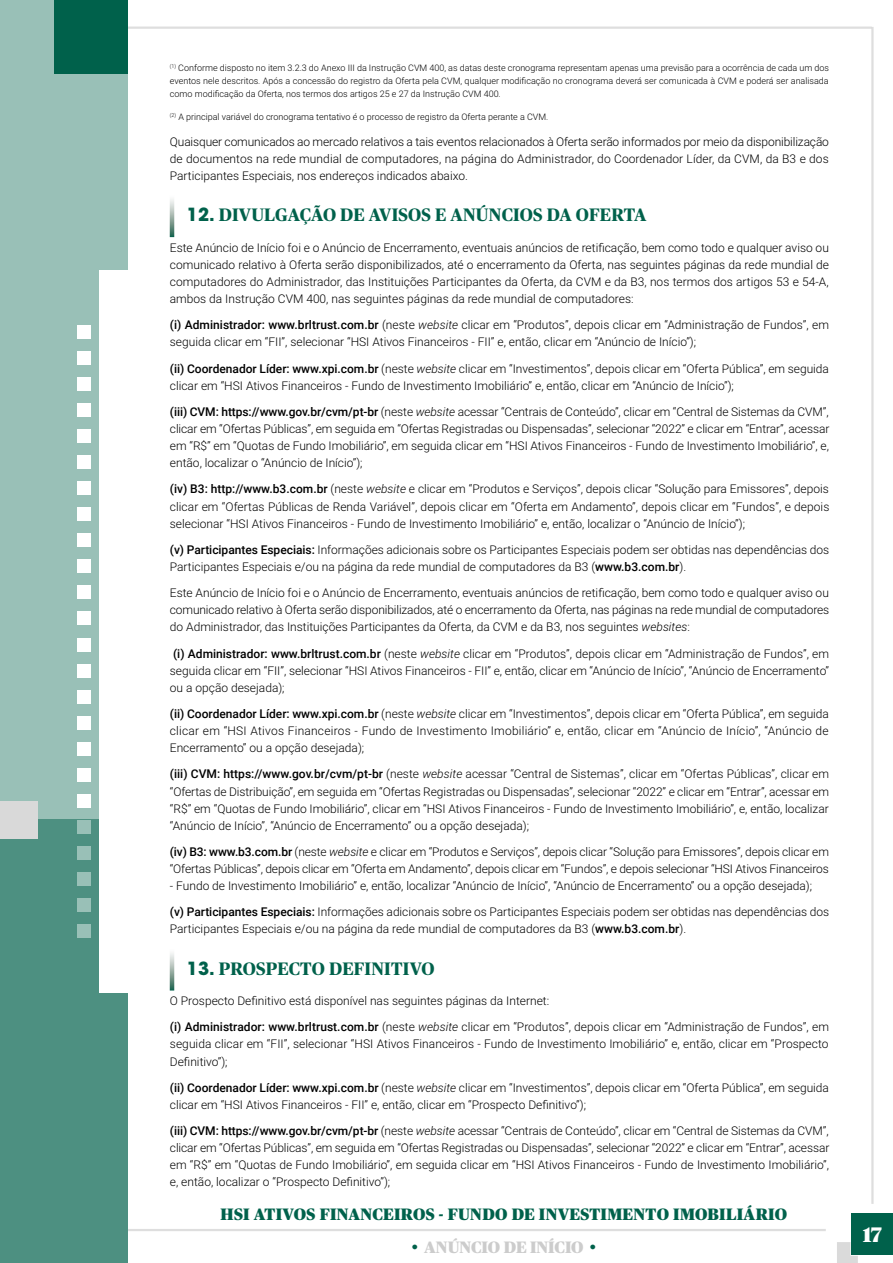
<style>
.page{position:relative;width:893px;height:1263px;background:#fff}
.page>*{position:absolute;margin:0;border:0;box-sizing:border-box;transform-origin:0 0}
.t1{font:900 21px "Publico";color:#fff}
.t2{font:700 18px "Publico";letter-spacing:.015em;color:#00614b}
.t3{font:900 16.5px "Publico";letter-spacing:.02em;color:#00614b}
.t4{font:900 16.5px "Publico";color:#ccc}
.t5{font:300 12px/17.1px "Roboto";color:#000;text-align:justify}
.t6{font:300 9px/13.4px "Roboto";color:#000;text-align:justify}
.s1{font-family:"ITC Avant Garde Pro"}
.s2{font-weight:500}
.s3{font-style:italic}
.s4{font-size:18px;color:#00614b}
</style>
<div class="page">
<div style="left:852px;top:1213px;width:41px;height:41px;background:#00614b"></div>
<svg style="left:837px;top:1242px;width:21px;height:21px"></svg>
<hr style="left:871px;top:27px;width:3px;height:1177px;background:#ccc">
<hr style="left:0;top:1229px;width:826px;height:2px;background:#ccc">
<hr style="left:60px;top:27px;width:812px;height:2px;background:#ccc">
<div style="left:0;top:0;width:128px;height:1263px;background:#99c0b7"></div>
<div style="left:0;top:820px;width:128px;height:443px;background:#4d9081"></div>
<div style="left:99px;top:270px;width:29px;height:723px;background:#fff"></div>
<div style="left:54px;top:0;width:74px;height:73px;background:#00614b"></div>
<div style="left:0;top:801px;width:37px;height:37px;background:#d9d9d9"></div>
<div style="left:78px;top:742px;width:13px;height:13px;background:#fff"></div>
<div style="left:78px;top:768px;width:13px;height:13px;background:#fff"></div>
<div style="left:78px;top:794px;width:13px;height:13px;background:#fff"></div>
<div style="left:78px;top:820px;width:13px;height:13px;background:#99c0b7"></div>
<div style="left:78px;top:846px;width:13px;height:13px;background:#99c0b7"></div>
<div style="left:78px;top:872px;width:13px;height:13px;background:#99c0b7"></div>
<div style="left:78px;top:898px;width:13px;height:13px;background:#99c0b7"></div>
<div style="left:78px;top:924px;width:13px;height:13px;background:#99c0b7"></div>
<div style="left:78px;top:534px;width:13px;height:13px;background:#fff"></div>
<div style="left:78px;top:560px;width:13px;height:13px;background:#fff"></div>
<div style="left:78px;top:586px;width:13px;height:13px;background:#fff"></div>
<div style="left:78px;top:612px;width:13px;height:13px;background:#fff"></div>
<div style="left:78px;top:638px;width:13px;height:13px;background:#fff"></div>
<div style="left:78px;top:664px;width:13px;height:13px;background:#fff"></div>
<div style="left:78px;top:690px;width:13px;height:13px;background:#fff"></div>
<div style="left:78px;top:716px;width:13px;height:13px;background:#fff"></div>
<div style="left:78px;top:326px;width:13px;height:13px;background:#fff"></div>
<div style="left:78px;top:352px;width:13px;height:13px;background:#fff"></div>
<div style="left:78px;top:378px;width:13px;height:13px;background:#fff"></div>
<div style="left:78px;top:404px;width:13px;height:13px;background:#fff"></div>
<div style="left:78px;top:430px;width:13px;height:13px;background:#fff"></div>
<div style="left:78px;top:456px;width:13px;height:13px;background:#fff"></div>
<div style="left:78px;top:482px;width:13px;height:13px;background:#fff"></div>
<div style="left:78px;top:508px;width:13px;height:13px;background:#fff"></div>
<svg style="left:170px;top:199px;width:4px;height:38px"></svg>
<svg style="left:170px;top:953px;width:4px;height:37px"></svg>
<p class="t6" style="left:170px;top:60px;width:661px"><sup>(1)</sup> Conforme disposto no item 3.2.3 do Anexo III da Instrução CVM 400, as datas deste cronograma representam apenas uma previsão para a ocorrência de cada um dos eventos nele descritos. Após a concessão do registro da Oferta pela CVM, qualquer modificação no cronograma deverá ser comunicada à CVM e poderá ser analisada como modificação da Oferta, nos termos dos artigos 25 e 27 da Instrução CVM 400.</p>
<p class="t6" style="left:170px;top:109px;width:380px"><sup>(2)</sup> A principal variável do cronograma tentativo é o processo de registro da Oferta perante a CVM.</p>
<p class="t5" style="left:170px;top:133px;width:661px">Quaisquer comunicados ao mercado relativos a tais eventos relacionados à Oferta serão informados por meio da disponibilização de documentos na rede mundial de computadores, na página do Administrador, do Coordenador Líder, da CVM, da B3 e dos Participantes Especiais, nos endereços indicados abaixo.</p>
<h2 class="t2" style="left:187px;top:205px;width:461px"><span class="s1">12.</span> DIVULGAÇÃO DE AVISOS E ANÚNCIOS DA OFERTA</h2>
<p class="t5" style="left:170px;top:238px;width:661px">Este Anúncio de Início foi e o Anúncio de Encerramento, eventuais anúncios de retificação, bem como todo e qualquer aviso ou comunicado relativo à Oferta serão disponibilizados, até o encerramento da Oferta, nas seguintes páginas da rede mundial de computadores do Administrador, das Instituições Participantes da Oferta, da CVM e da B3, nos termos dos artigos 53 e 54-A, ambos da Instrução CVM 400, nas seguintes páginas da rede mundial de computadores:</p>
<p class="t5" style="left:170px;top:316px;width:661px"><span class="s2">(i) Administrador: www.brltrust.com.br</span> (neste <span class="s3">website</span> clicar em “Produtos”, depois clicar em “Administração de Fundos”, em seguida clicar em “FII”, selecionar “HSI Ativos Financeiros - FII” e, então, clicar em “Anúncio de Início”);</p>
<p class="t5" style="left:170px;top:359px;width:661px"><span class="s2">(ii) Coordenador Líder: www.xpi.com.br</span> (neste <span class="s3">website</span> clicar em “Investimentos”, depois clicar em “Oferta Pública”, em seguida clicar em “HSI Ativos Financeiros - Fundo de Investimento Imobiliário” e, então, clicar em “Anúncio de Início”);</p>
<p class="t5" style="left:170px;top:403px;width:661px"><span class="s2">(iii) CVM: https://www.gov.br/cvm/pt-br</span> (neste <span class="s3">website</span> acessar “Centrais de Conteúdo”, clicar em “Central de Sistemas da CVM”, clicar em “Ofertas Públicas”, em seguida em “Ofertas Registradas ou Dispensadas”, selecionar “2022” e clicar em “Entrar”, acessar em “R$” em “Quotas de Fundo Imobiliário”, em seguida clicar em “HSI Ativos Financeiros - Fundo de Investimento Imobiliário”, e, então, localizar o “Anúncio de Início”);</p>
<p class="t5" style="left:170px;top:480px;width:661px"><span class="s2">(iv) B3: http://www.b3.com.br</span> (neste <span class="s3">website</span> e clicar em “Produtos e Serviços”, depois clicar “Solução para Emissores”, depois clicar em “Ofertas Públicas de Renda Variável”, depois clicar em “Oferta em Andamento”, depois clicar em “Fundos”, e depois selecionar “HSI Ativos Financeiros - Fundo de Investimento Imobiliário” e, então, localizar o “Anúncio de Início”);</p>
<p class="t5" style="left:170px;top:541px;width:661px"><span class="s2">(v) Participantes Especiais:</span> Informações adicionais sobre os Participantes Especiais podem ser obtidas nas dependências dos<br>Participantes Especiais e/ou na página da rede mundial de computadores da B3 (<span class="s2">www.b3.com.br</span>).</p>
<p class="t5" style="left:170px;top:584px;width:661px">Este Anúncio de Início foi e o Anúncio de Encerramento, eventuais anúncios de retificação, bem como todo e qualquer aviso ou comunicado relativo à Oferta serão disponibilizados, até o encerramento da Oferta, nas páginas na rede mundial de computadores do Administrador, das Instituições Participantes da Oferta, da CVM e da B3, nos seguintes <span class="s3">websites</span>:</p>
<p class="t5" style="left:170px;top:644px;width:661px"><span class="s2">(i) Administrador: www.brltrust.com.br</span> (neste <span class="s3">website</span> clicar em “Produtos”, depois clicar em “Administração de Fundos”, em seguida clicar em “FII”, selecionar “HSI Ativos Financeiros - FII” e, então, clicar em “Anúncio de Início”, “Anúncio de Encerramento” ou a opção desejada);</p>
<p class="t5" style="left:170px;top:705px;width:661px"><span class="s2">(ii) Coordenador Líder: www.xpi.com.br</span> (neste <span class="s3">website</span> clicar em “Investimentos”, depois clicar em “Oferta Pública”, em seguida clicar em “HSI Ativos Financeiros - Fundo de Investimento Imobiliário” e, então, clicar em “Anúncio de Início”, “Anúncio de Encerramento” ou a opção desejada);</p>
<p class="t5" style="left:170px;top:765px;width:661px"><span class="s2">(iii) CVM: https://www.gov.br/cvm/pt-br</span> (neste <span class="s3">website</span> acessar “Central de Sistemas”, clicar em “Ofertas Públicas”, clicar em “Ofertas de Distribuição”, em seguida em “Ofertas Registradas ou Dispensadas”, selecionar “2022” e clicar em “Entrar”, acessar em “R$” em “Quotas de Fundo Imobiliário”, clicar em “HSI Ativos Financeiros - Fundo de Investimento Imobiliário”, e, então, localizar “Anúncio de Início”, “Anúncio de Encerramento” ou a opção desejada);</p>
<p class="t5" style="left:170px;top:843px;width:661px"><span class="s2">(iv) B3: www.b3.com.br</span> (neste <span class="s3">website</span> e clicar em “Produtos e Serviços”, depois clicar “Solução para Emissores”, depois clicar em “Ofertas Públicas”, depois clicar em “Oferta em Andamento”, depois clicar em “Fundos”, e depois selecionar “HSI Ativos Financeiros</p>
<p class="t5" style="left:170px;top:872px;width:661px;line-height:26.1px">- Fundo de Investimento Imobiliário” e, então, localizar “Anúncio de Início”, “Anúncio de Encerramento” ou a opção desejada); <span class="s2">(v) Participantes Especiais:</span> Informações adicionais sobre os Participantes Especiais podem ser obtidas nas dependências dos</p>
<p class="t5" style="left:170px;top:920px;width:518px">Participantes Especiais e/ou na página da rede mundial de computadores da B3 (<span class="s2">www.b3.com.br</span>).</p>
<h2 class="t2" style="left:187px;top:958px;width:249px"><span class="s1">13.</span> PROSPECTO DEFINITIVO</h2>
<p class="t5" style="left:170px;top:987px;width:661px;line-height:26.1px">O Prospecto Definitivo está disponível nas seguintes páginas da Internet:<br><span class="s2">(i) Administrador: www.brltrust.com.br</span> (neste <span class="s3">website</span> clicar em “Produtos”, depois clicar em “Administração de Fundos”, em</p>
<p class="t5" style="left:170px;top:1035px;width:660px">seguida clicar em “FII”, selecionar “HSI Ativos Financeiros - Fundo de Investimento Imobiliário” e, então, clicar em “Prospecto<br>Definitivo”);</p>
<p class="t5" style="left:170px;top:1078px;width:661px"><span class="s2">(ii) Coordenador Líder: www.xpi.com.br</span> (neste <span class="s3">website</span> clicar em “Investimentos”, depois clicar em “Oferta Pública”, em seguida clicar em “HSI Ativos Financeiros - FII” e, então, clicar em “Prospecto Definitivo”);</p>
<p class="t5" style="left:170px;top:1122px;width:661px"><span class="s2">(iii) CVM: https://www.gov.br/cvm/pt-br</span> (neste <span class="s3">website</span> acessar “Centrais de Conteúdo”, clicar em “Central de Sistemas da CVM”, clicar em “Ofertas Públicas”, em seguida em “Ofertas Registradas ou Dispensadas”, selecionar “2022” e clicar em “Entrar”, acessar em “R$” em “Quotas de Fundo Imobiliário”, em seguida clicar em “HSI Ativos Financeiros - Fundo de Investimento Imobiliário”, e, então, localizar o “Prospecto Definitivo”);</p>
<h3 class="t3" style="left:221px;top:1205px;width:568px">HSI ATIVOS FINANCEIROS - FUNDO DE INVESTIMENTO IMOBILIÁRIO</h3>
<h3 class="t4" style="left:412px;top:1238px;width:185px"><span class="s4">•</span> ANÚNCIO DE INÍCIO <span class="s4">•</span></h3>
<h1 class="t1" style="left:863px;top:1223px;width:21px">17</h1>
</div>
